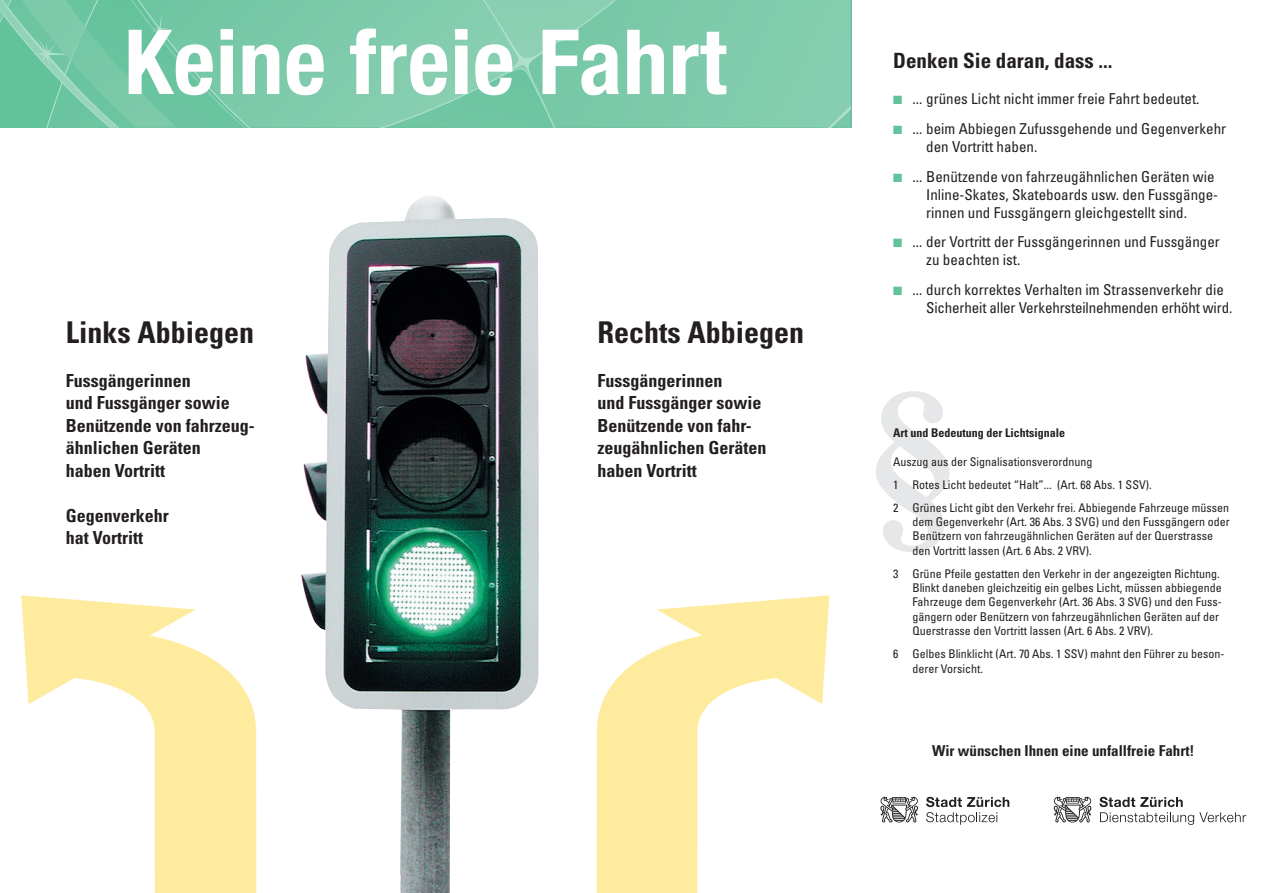
<style>
.page{position:relative;width:1276px;height:893px;background:#fff}
.page>*{position:absolute;margin:0;border:0;box-sizing:border-box;transform-origin:0 0}
.t1{font:700 180px "Times New Roman";color:#e6e7e9}
.t2{font:700 condensed 90px "Helvetica Neue LT Std";letter-spacing:.01em;color:#fff}
.t3{font:700 condensed 30px "Univers";color:#231f20}
.t4{font:700 condensed 21px "Univers";color:#231f20}
.t5{font:700 condensed 18px/22.5px "Univers";color:#231f20}
.t6{font:condensed 15px/18px "Univers";color:#231f20}
.t7{font:700 condensed 15px "Univers";color:#231f20}
.t8{font:condensed 12px/14.4px "Univers";color:#231f20}
.t9{font:700 condensed 12px "Univers";color:#231f20}
.s1{color:#61c29c}
</style>
<div class="page">
<svg style="left:0;top:0;width:850px;height:128px;background:#7ac9a9"></svg>
<img style="left:301px;top:196px;width:238px;height:697px">
<svg style="left:21px;top:595px;width:235px;height:298px;fill:#ffeb9e"></svg>
<svg style="left:596px;top:595px;width:233px;height:298px;fill:#ffeb9e"></svg>
<svg style="left:926px;top:797px;width:83px;height:28px"></svg>
<svg style="left:880px;top:797px;width:38px;height:25px"></svg>
<svg style="left:1099px;top:797px;width:147px;height:28px"></svg>
<svg style="left:1053px;top:797px;width:38px;height:25px"></svg>
<h2 class="t2" style="left:124px;top:8px;width:604px">Keine freie Fahrt</h2>
<h3 class="t3" style="left:66px;top:314px;width:190px">Links Abbiegen</h3>
<h3 class="t5" style="left:66px;top:369px;width:189px">Fussgängerinnen<br>und Fussgänger sowie<br>Benützende von fahrzeug&shy;ähnlichen Geräten<br>haben Vortritt</h3>
<h3 class="t5" style="left:66px;top:504px;width:104px">Gegenverkehr hat Vortritt</h3>
<h3 class="t3" style="left:597px;top:314px;width:208px">Rechts Abbiegen</h3>
<h3 class="t5" style="left:597px;top:369px;width:171px">Fussgängerinnen<br>und Fussgänger sowie<br>Benützende von fahr&shy;zeugähnlichen Geräten haben Vortritt</h3>
<h3 class="t4" style="left:893px;top:47px;width:221px">Denken Sie daran, dass ...</h3>
<p class="t6" style="left:893px;top:89px;width:308px"><span class="s1">■</span> ... grünes Licht nicht immer freie Fahrt bedeutet.</p>
<p class="t6" style="left:926px;top:119px;width:301px;text-indent:-33px"><span class="s1">■</span> ... beim Abbiegen Zufussgehende und Gegenverkehr den Vortritt haben.</p>
<p class="t6" style="left:926px;top:167px;width:290px;text-align:justify;text-indent:-33px"><span class="s1">■</span> ... Benützende von fahrzeugähnlichen Geräten wie Inline-Skates, Skateboards usw. den Fussgänge-- rinnen und Fussgängern gleichgestellt sind.</p>
<p class="t6" style="left:926px;top:233px;width:295px;text-indent:-33px"><span class="s1">■</span> ... der Vortritt der Fussgängerinnen und Fussgänger zu beachten ist.</p>
<p class="t6" style="left:926px;top:281px;width:308px;text-indent:-33px"><span class="s1">■</span> ... durch korrektes Verhalten im Strassenverkehr die<br>Sicherheit aller Verkehrsteilnehmenden erhöht wird.</p>
<h1 class="t1" style="left:867px;top:328px;width:91px">§</h1>
<p class="t9" style="left:893px;top:425px;width:173px">Art und Bedeutung der Lichtsignale</p>
<p class="t8" style="left:893px;top:450px;width:337px;line-height:23px">Auszug aus der Signalisationsverordnung<br>1 Rotes Licht bedeutet “Halt”... (Art. 68 Abs. 1 SSV).<br>2 Grünes Licht gibt den Verkehr frei. Abbiegende Fahrzeuge müssen</p>
<p class="t8" style="left:912px;top:514px;width:319px">dem Gegenverkehr (Art. 36 Abs. 3 SVG) und den Fussgängern oder<br>Benützern von fahrzeugähnlichen Geräten auf der Querstrasse den Vortritt lassen (Art. 6 Abs. 2 VRV).</p>
<p class="t8" style="left:912px;top:566px;width:311px;text-indent:-19px">3 Grüne Pfeile gestatten den Verkehr in der angezeigten Richtung.<br>Blinkt daneben gleichzeitig ein gelbes Licht, müssen abbiegende Fahrzeuge dem Gegenverkehr (Art. 36 Abs. 3 SVG) und den Fuss&shy;gängern oder Benützern von fahrzeugähnlichen Geräten auf der Querstrasse den Vortritt lassen (Art. 6 Abs. 2 VRV).</p>
<p class="t8" style="left:912px;top:646px;width:313px;text-indent:-19px">6 Gelbes Blinklicht (Art. 70 Abs. 1 SSV) mahnt den Führer zu beson&shy;derer Vorsicht.</p>
<p class="t7" style="left:932px;top:741px;width:264px">Wir wünschen Ihnen eine unfallfreie Fahrt!</p>
</div>
